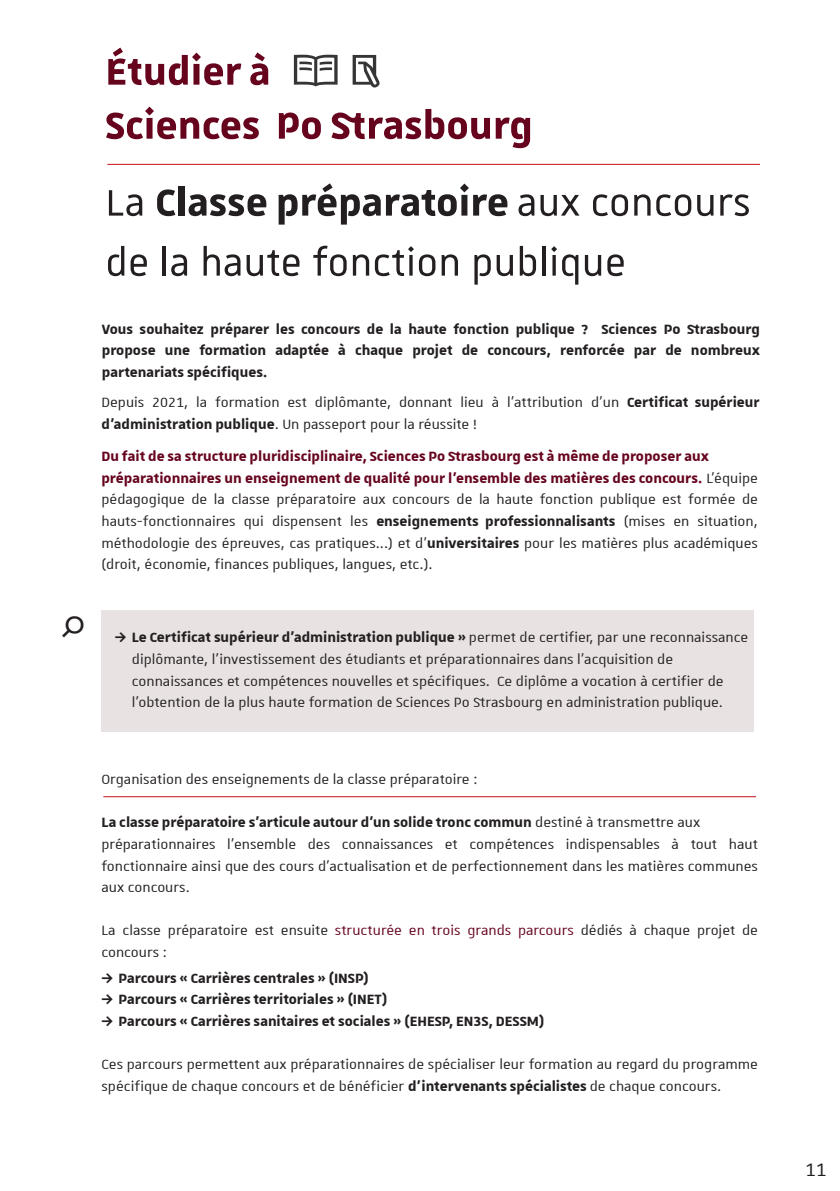
<style>
.page{position:relative;width:840px;height:1191px;background:#fff}
.page>*{position:absolute;margin:0;border:0;box-sizing:border-box;transform-origin:0 0}
.t1{font:50px/60px "Unistra A";color:#231f20}
.t2{font:700 50px "Unistra B";color:#66041e}
.t3{font:24px "Unistra A";color:#231f20}
.t4{font:18px/21.6px "Unistra A";color:#231f20}
.t5{font:700 18px/21.6px "Unistra A";color:#231f20;text-align:justify}
.s1{font-weight:700}
.s2{font-weight:700;color:#66041e}
.s3{color:#66041e}
</style>
<div class="page">
<div style="left:101px;top:610px;width:652px;height:122px;background:#e9e2e3"></div>
<hr style="left:107px;top:164px;width:652px;height:1px;background:#c4121a">
<hr style="left:103px;top:796px;width:652px;height:1px;background:#c4121a">
<h1 class="t2" style="left:105px;top:43px;width:166px">Étudier à</h1>
<h1 class="t2" style="left:105px;top:97px;width:429px">Sciences Po Strasbourg</h1>
<h1 class="t1" style="left:105px;top:171px;width:646px">La <span class="s1">Classe préparatoire</span> aux concours de la haute fonction publique</h1>
<p class="t5" style="left:102px;top:318px;width:659px">Vous souhaitez préparer les concours de la haute fonction publique ? Sciences Po Strasbourg propose une formation adaptée à chaque projet de concours, renforcée par de nombreux partenariats spécifiques.</p>
<p class="t4" style="left:101px;top:391px;width:659px">Depuis 2021, la formation est diplômante, donnant lieu à l'attribution d'un <span class="s1">Certificat supérieur d'administration publique</span>. Un passeport pour la réussite !</p>
<p class="t4" style="left:101px;top:445px;width:657px"><span class="s2">Du fait de sa structure pluridisciplinaire, Sciences Po Strasbourg est à même de proposer aux préparationnaires un enseignement de qualité pour l’ensemble des matières des concours.</span> L’équipe pédagogique de la classe préparatoire aux concours de la haute fonction publique est formée de hauts-fonctionnaires qui dispensent les <span class="s1">enseignements professionnalisants</span> (mises en situation, méthodologie des épreuves, cas pratiques...) et d’<span class="s1">universitaires</span> pour les matières plus académiques (droit, économie, finances publiques, langues, etc.).</p>
<p class="t4" style="left:132px;top:626px;width:617px;text-indent:-17px"><span class="s1">→ Le Certificat supérieur d’administration publique »</span> permet de certifier, par une reconnaissance diplômante, l’investissement des étudiants et préparationnaires dans l’acquisition de connaissances et compétences nouvelles et spécifiques. Ce diplôme a vocation à certifier de l’obtention de la plus haute formation de Sciences Po Strasbourg en administration publique.</p>
<p class="t4" style="left:101px;top:768px;width:377px">Organisation des enseignements de la classe préparatoire :</p>
<p class="t4" style="left:101px;top:811px;width:657px"><span class="s1">La classe préparatoire s’articule autour d’un solide tronc commun</span> destiné à transmettre aux préparationnaires l’ensemble des connaissances et compétences indispensables à tout haut fonctionnaire ainsi que des cours d’actualisation et de perfectionnement dans les matières communes aux concours.</p>
<p class="t4" style="left:101px;top:919px;width:657px">La classe préparatoire est ensuite <span class="s3">structurée en trois grands parcours</span> dédiés à chaque projet de concours :</p>
<p class="t5" style="left:101px;top:966px;width:268px">→ Parcours « Carrières centrales » (INSP)</p>
<p class="t5" style="left:101px;top:988px;width:287px">→ Parcours « Carrières territoriales » (INET)</p>
<p class="t5" style="left:101px;top:1009px;width:444px">→ Parcours « Carrières sanitaires et sociales » (EHESP, EN3S, DESSM)</p>
<p class="t4" style="left:101px;top:1053px;width:657px">Ces parcours permettent aux préparationnaires de spécialiser leur formation au regard du programme spécifique de chaque concours et de bénéficier <span class="s1">d’intervenants spécialistes</span> de chaque concours.</p>
<h2 class="t3" style="left:804px;top:1157px;width:23px">11</h2>
</div>
